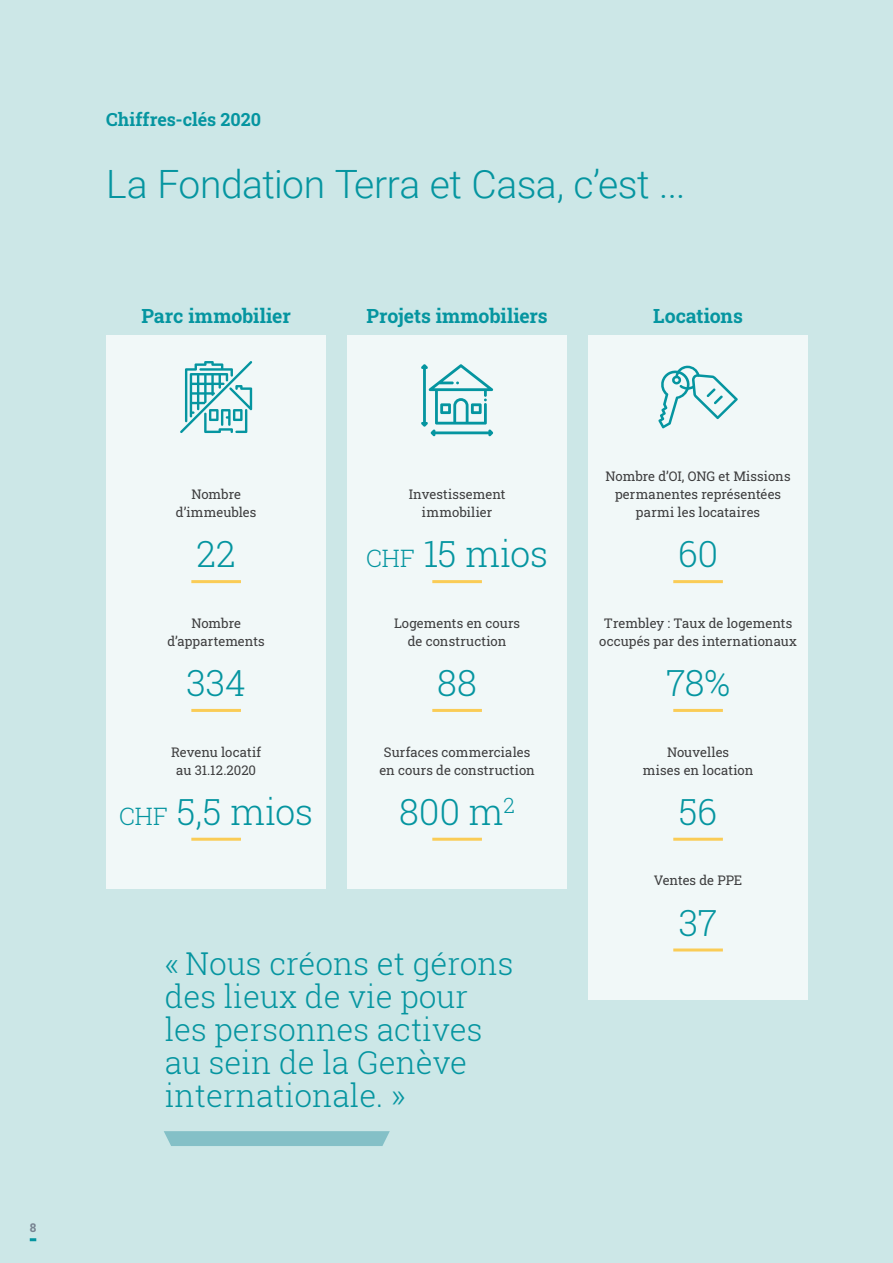
<style>
.page{position:relative;width:893px;height:1263px;background:#cce7e7}
.page>*{position:absolute;margin:0;border:0;box-sizing:border-box;transform-origin:0 0}
.t1{font:300 39px "Roboto";letter-spacing:-.01em;color:#0595a0}
.t2{font:300 36px "Roboto Slab";letter-spacing:-.005em;color:#0595a0}
.t3{font:300 31.5px/33px "Roboto Slab";color:#0595a0}
.t4{font:700 19.5px "Roboto Slab";letter-spacing:-.005em;color:#0595a0}
.t5{font:700 18px "Roboto Slab";color:#0595a0}
.t6{font:13.2px/18px "Roboto Slab";letter-spacing:.005em;color:#3e3e3f;text-align:center}
.t7{font:700 12px "Roboto Slab";color:#778391}
.s1{font-size:24px}
.s2{font-size:33px}
</style>
<div class="page">
<svg style="left:30px;top:1238px;width:6px;height:3px"></svg>
<div style="left:106px;top:335px;width:220px;height:554px;background:#f1f8f8"></div>
<hr style="left:191px;top:580px;width:50px;height:3px;background:#facc56">
<hr style="left:191px;top:709px;width:50px;height:3px;background:#facc56">
<hr style="left:191px;top:838px;width:50px;height:3px;background:#facc56">
<div style="left:347px;top:335px;width:220px;height:554px;background:#f1f8f8"></div>
<hr style="left:432px;top:580px;width:50px;height:3px;background:#facc56">
<hr style="left:432px;top:709px;width:50px;height:3px;background:#facc56">
<hr style="left:432px;top:838px;width:50px;height:3px;background:#facc56">
<svg style="left:180px;top:361px;width:72px;height:72px"></svg>
<svg style="left:421px;top:364px;width:72px;height:72px"></svg>
<svg style="left:164px;top:1131px;width:226px;height:15px;background:#87c1c8"></svg>
<div style="left:588px;top:335px;width:220px;height:664px;background:#f1f8f8"></div>
<hr style="left:673px;top:580px;width:50px;height:3px;background:#facc56">
<hr style="left:673px;top:709px;width:50px;height:3px;background:#facc56">
<hr style="left:673px;top:838px;width:50px;height:3px;background:#facc56">
<hr style="left:673px;top:948px;width:50px;height:3px;background:#facc56">
<svg style="left:658px;top:366px;width:80px;height:62px"></svg>
<p class="t7" style="left:30px;top:1219px;width:8px">8</p>
<h3 class="t5" style="left:106px;top:107px;width:156px">Chiffres-clés 2020</h3>
<h1 class="t1" style="left:106px;top:157px;width:581px">La Fondation Terra et Casa, c’est ...</h1>
<h3 class="t4" style="left:142px;top:302px;width:151px">Parc immobilier</h3>
<h3 class="t4" style="left:366px;top:302px;width:183px">Projets immobiliers</h3>
<h3 class="t4" style="left:653px;top:302px;width:91px">Locations</h3>
<p class="t6" style="left:176px;top:485px;width:82px">Nombre d’immeubles</p>
<h2 class="t2" style="left:197px;top:530px;width:41px">22</h2>
<p class="t6" style="left:167px;top:614px;width:99px">Nombre d’appartements</p>
<h2 class="t2" style="left:186px;top:658px;width:61px">334</h2>
<p class="t6" style="left:171px;top:742px;width:92px">Revenu locatif au 31.12.2020</p>
<h2 class="t2" style="left:119px;top:787px;width:195px"><span class="s1">CHF</span> 5,5 mios</h2>
<p class="t6" style="left:409px;top:485px;width:98px">Investissement immobilier</p>
<h2 class="t2" style="left:366px;top:530px;width:183px"><span class="s1">CHF</span> 15 mios</h2>
<p class="t6" style="left:394px;top:614px;width:128px">Logements en cours de construction</p>
<h2 class="t2" style="left:437px;top:658px;width:41px">88</h2>
<p class="t6" style="left:379px;top:742px;width:157px">Surfaces commerciales en cours de construction</p>
<h2 class="t2" style="left:399px;top:787px;width:117px">800 m<sup>2</sup></h2>
<h3 class="t3" style="left:165px;top:947px;width:350px"><span class="s2">«</span> Nous créons et gérons des lieux de vie pour les personnes actives au sein de la Genève internationale. <span class="s2">»</span></h3>
<p class="t6" style="left:605px;top:467px;width:187px">Nombre d’OI, ONG et Missions permanentes représentées parmi les locataires</p>
<h2 class="t2" style="left:678px;top:530px;width:41px">60</h2>
<p class="t6" style="left:599px;top:614px;width:199px">Trembley : Taux de logements occupés par des internationaux</p>
<h2 class="t2" style="left:666px;top:658px;width:66px">78%</h2>
<p class="t6" style="left:643px;top:742px;width:112px">Nouvelles<br>mises en location</p>
<h2 class="t2" style="left:679px;top:787px;width:40px">56</h2>
<p class="t6" style="left:654px;top:871px;width:90px">Ventes de PPE</p>
<h2 class="t2" style="left:679px;top:898px;width:40px">37</h2>
</div>
